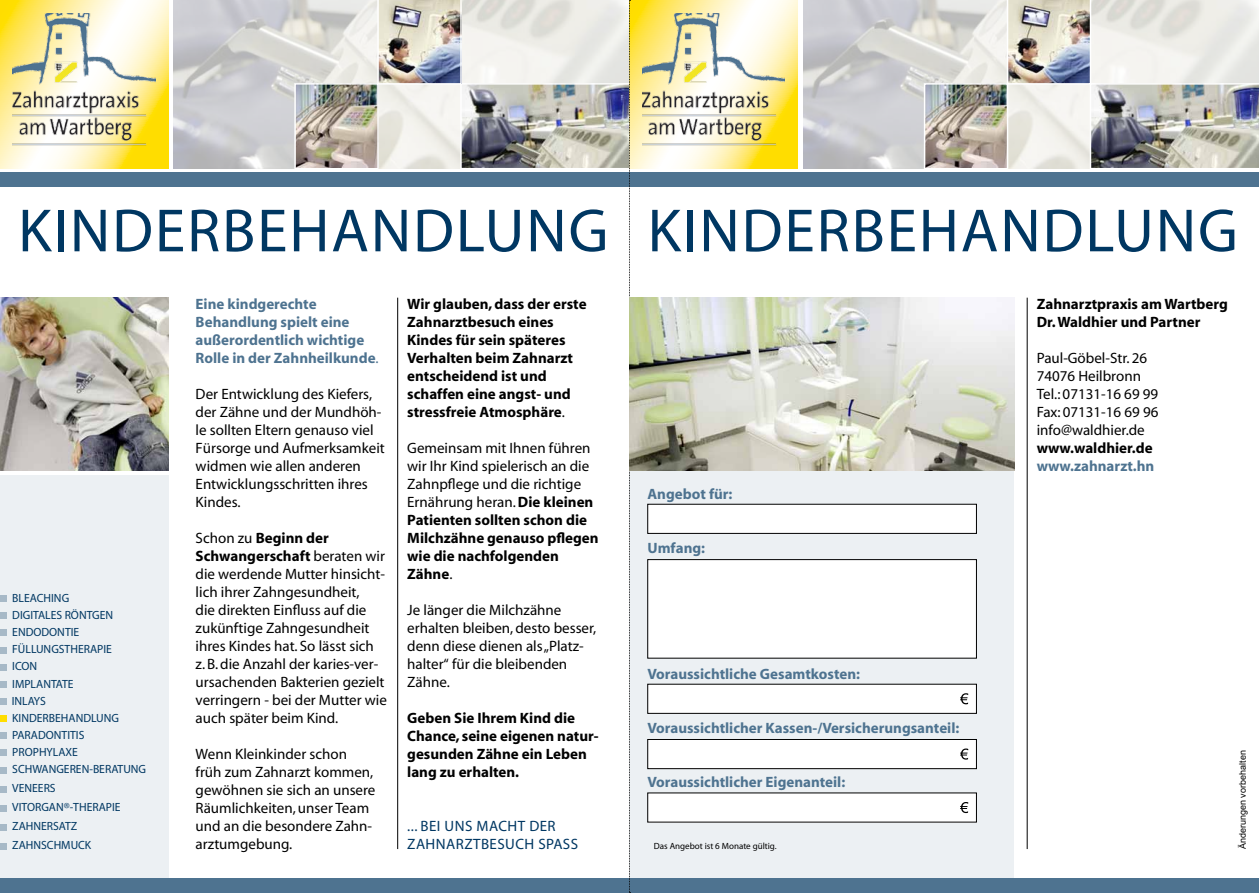
<style>
.page{position:relative;width:1259px;height:893px;background:#fff}
.page>*{position:absolute;margin:0;border:0;box-sizing:border-box;transform-origin:0 0}
.t1{font:61.5px "Myriad";letter-spacing:.03em;color:#003762}
.t2{font:15px/18px "Myriad";color:#000}
.t3{font:700 15px/18px "Myriad";color:#000}
.t4{font:700 15px/18px "Myriad";color:#4e7390}
.t5{font:15px/18px "Myriad";letter-spacing:.03em;color:#003762}
.t6{font:11.85px/17.1px "Myriad";color:#003762}
.t7{font:9px "Myriad";color:#000}
.t8{font:9px "Arial";color:#000}
.s1{font-weight:400}
.s2{font-weight:700}
</style>
<div class="page">
<div style="left:0;top:475px;width:168px;height:407px;background:#ecf0f3"></div>
<img style="left:174px;top:0;width:455px;height:168px">
<svg style="left:0;top:0;width:168px;height:168px;background:#feec86"></svg>
<img style="left:13px;top:13px;width:142px;height:136px">
<img style="left:463px;top:86px;width:166px;height:80px">
<div style="left:460px;top:83px;width:175px;height:86px;border:2px solid #fff"></div>
<img style="left:297px;top:86px;width:79px;height:80px">
<div style="left:294px;top:83px;width:85px;height:86px;border:2px solid #fff"></div>
<img style="left:377px;top:0;width:85px;height:85px">
<div style="left:0;top:879px;width:629px;height:14px;background:#4e7390"></div>
<div style="left:0;top:173px;width:629px;height:14px;background:#4e7390"></div>
<img style="left:0;top:298px;width:168px;height:173px">
<hr style="left:397px;top:298px;width:1px;height:551px;background:#000">
<img style="left:803px;top:0;width:203px;height:168px">
<img style="left:927px;top:86px;width:78px;height:80px">
<div style="left:924px;top:83px;width:84px;height:86px;border:2px solid #fff"></div>
<img style="left:1006px;top:0;width:253px;height:169px">
<div style="left:629px;top:390px;width:385px;height:503px;background:#ecf0f3"></div>
<svg style="left:630px;top:0;width:167px;height:168px;background:#feed87"></svg>
<img style="left:642px;top:13px;width:143px;height:136px">
<div style="left:629px;top:879px;width:630px;height:14px;background:#4e7390"></div>
<div style="left:629px;top:173px;width:630px;height:14px;background:#4e7390"></div>
<hr style="left:1027px;top:298px;width:1px;height:551px;background:#000">
<div style="left:648px;top:504px;width:328px;height:29px;background:#fff"></div>
<div style="left:647px;top:504px;width:329px;height:30px;border:1px solid #000"></div>
<div style="left:648px;top:560px;width:328px;height:98px;background:#fff"></div>
<div style="left:647px;top:559px;width:329px;height:99px;border:1px solid #000"></div>
<div style="left:648px;top:793px;width:328px;height:29px;background:#fff"></div>
<svg style="left:960px;top:802px;width:8px;height:11px"></svg>
<div style="left:648px;top:739px;width:328px;height:30px;background:#fff"></div>
<div style="left:647px;top:739px;width:329px;height:30px;border:1px solid #000"></div>
<svg style="left:960px;top:748px;width:8px;height:12px"></svg>
<div style="left:648px;top:684px;width:328px;height:29px;background:#fff"></div>
<svg style="left:960px;top:693px;width:8px;height:11px"></svg>
<div style="left:0;top:595px;width:6px;height:7px;background:#a7b9c7"></div>
<svg style="left:0;top:613px;width:6px;height:6px"></svg>
<svg style="left:0;top:630px;width:6px;height:6px"></svg>
<svg style="left:0;top:647px;width:6px;height:6px"></svg>
<svg style="left:0;top:664px;width:6px;height:6px"></svg>
<svg style="left:0;top:681px;width:6px;height:6px"></svg>
<div style="left:0;top:698px;width:6px;height:7px;background:#a7b9c7"></div>
<div style="left:0;top:715px;width:6px;height:7px;background:#fd0"></div>
<svg style="left:0;top:733px;width:6px;height:6px"></svg>
<svg style="left:0;top:750px;width:6px;height:6px"></svg>
<svg style="left:0;top:767px;width:6px;height:6px"></svg>
<svg style="left:0;top:786px;width:6px;height:6px"></svg>
<svg style="left:0;top:805px;width:6px;height:6px"></svg>
<svg style="left:0;top:824px;width:6px;height:6px"></svg>
<svg style="left:0;top:843px;width:6px;height:6px"></svg>
<svg style="left:629px;top:0;width:1px;height:893px"></svg>
<img style="left:630px;top:298px;width:384px;height:173px">
<h1 class="t1" style="left:18px;top:200px;width:1221px">KINDERBEHANDLUNG KINDERBEHANDLUNG</h1>
<p class="t6" style="left:12px;top:590px;width:136px">BLEACHING<br>DIGITALES RÖNTGEN<br>ENDODONTIE<br>FÜLLUNGSTHERAPIE<br>ICON<br>IMPLANTATE<br>INLAYS<br>KINDERBEHANDLUNG<br>PARADONTITIS<br>PROPHYLAXE<br>SCHWANGEREN-BERATUNG</p>
<p class="t6" style="left:12px;top:779px;width:110px;line-height:19px">VENEERS<br>VITORGAN®-THERAPIE<br>ZAHNERSATZ<br>ZAHNSCHMUCK</p>
<p class="t4" style="left:196px;top:295px;width:184px">Eine kindgerechte<br>Behandlung spielt eine außerordentlich wichtige<br>Rolle in der Zahnheilkunde<span class="s1">.</span></p>
<p class="t2" style="left:196px;top:386px;width:191px">Der Entwicklung des Kiefers, der Zähne und der Mundhöh&shy;le sollten Eltern genauso viel<br>Fürsorge und Aufmerksamkeit widmen wie allen anderen<br>Entwicklungsschritten ihres<br>Kindes.</p>
<p class="t2" style="left:196px;top:530px;width:193px">Schon zu <span class="s2">Beginn der<br>Schwangerschaft</span> beraten wir die werdende Mutter hinsicht&shy;lich ihrer Zahngesundheit,<br>die direkten Einfluss auf die zukünftige Zahngesundheit ihres Kindes hat. So lässt sich z. B. die Anzahl der karies-ver&shy;ursachenden Bakterien gezielt verringern - bei der Mutter wie auch später beim Kind.</p>
<p class="t2" style="left:196px;top:746px;width:181px">Wenn Kleinkinder schon früh zum Zahnarzt kommen, gewöhnen sie sich an unsere<br>Räumlichkeiten, unser Team und an die besondere Zahn&shy;arztumgebung.</p>
<p class="t3" style="left:407px;top:295px;width:181px">Wir glauben, dass der erste<br>Zahnarztbesuch eines<br>Kindes für sein späteres<br>Verhalten beim Zahnarzt entscheidend ist und schaffen eine angst- und stressfreie Atmosphäre<span class="s1">.</span></p>
<p class="t2" style="left:407px;top:440px;width:193px">Gemeinsam mit Ihnen führen wir Ihr Kind spielerisch an die<br>Zahnpflege und die richtige<br>Ernährung heran. <span class="s2">Die kleinen<br>Patienten sollten schon die<br>Milchzähne genauso pflegen wie die nachfolgenden<br>Zähne</span>.</p>
<p class="t2" style="left:407px;top:602px;width:190px">Je länger die Milchzähne erhalten bleiben, desto besser, denn diese dienen als „Platz&shy;halter“ für die bleibenden<br>Zähne.</p>
<p class="t3" style="left:407px;top:709px;width:193px">Geben Sie Ihrem Kind die<br>Chance, seine eigenen natur&shy;gesunden Zähne ein Leben lang zu erhalten.</p>
<p class="t5" style="left:407px;top:818px;width:172px">... BEI UNS MACHT DER<br>ZAHNARZTBESUCH SPASS</p>
<p class="t4" style="left:647px;top:485px;width:86px">Angebot für:</p>
<p class="t4" style="left:647px;top:539px;width:59px">Umfang:</p>
<p class="t4" style="left:647px;top:665px;width:214px">Voraussichtliche Gesamtkosten:</p>
<p class="t4" style="left:647px;top:719px;width:313px">Voraussichtlicher Kassen-/Versicherungsanteil:</p>
<p class="t4" style="left:647px;top:773px;width:199px">Voraussichtlicher Eigenanteil:</p>
<p class="t7" style="left:654px;top:841px;width:124px">Das Angebot ist 6 Monate gültig.</p>
<p class="t3" style="left:1036px;top:295px;width:193px">Zahnarztpraxis am Wartberg<br>Dr. Waldhier und Partner</p>
<p class="t2" style="left:1036px;top:350px;width:123px">Paul-Göbel-Str. 26<br>74076 Heilbronn<br>Tel.: 07131-16 69 99<br>Fax: 07131-16 69 96 info@waldhier.de</p>
<p class="t3" style="left:1036px;top:439px;width:117px">www.waldhier.de</p>
<p class="t4" style="left:1036px;top:457px;width:119px">www.zahnarzt.hn</p>
<p class="t8" style="left:1236px;top:849px;width:100px;rotate:-90deg">Änderungen vorbehalten</p>
</div>
